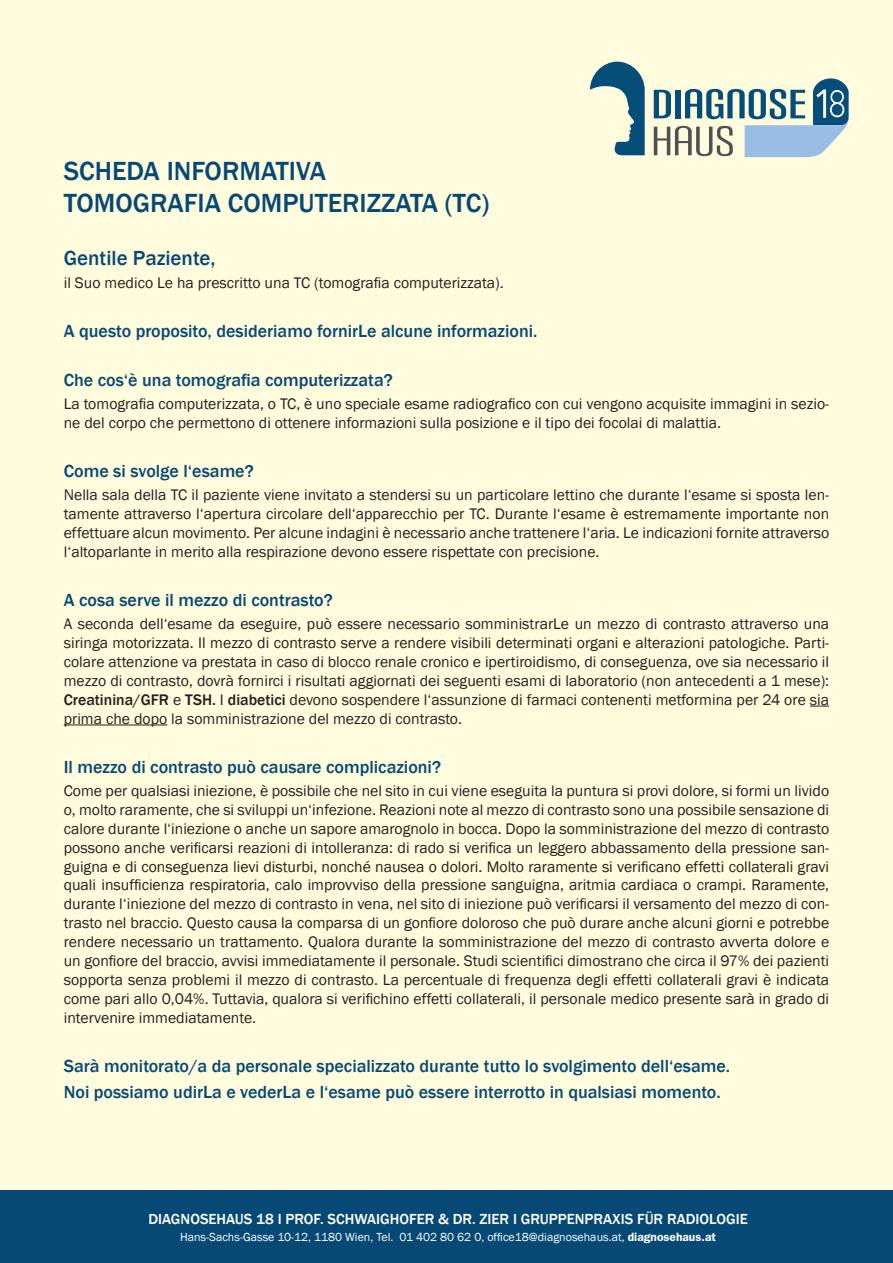
<style>
.page{position:relative;width:893px;height:1263px;background:#fffcdd}
.page>*{position:absolute;margin:0;border:0;box-sizing:border-box;transform-origin:0 0}
.t1{font:500 27px/32.4px "Franklin Gothic";color:#074975}
.t2{font:500 21px "Franklin Gothic";color:#074975}
.t3{font:500 18px/25.8px "Franklin Gothic";color:#074975}
.t4{font:15.75px/18.9px "Franklin Gothic";color:#231f20;text-align:justify}
.t5{font:500 15px "Franklin Gothic";color:#fff}
.t6{font:12px "Franklin Gothic";color:#fff}
.s1{font-weight:500}
.s2{font-family:"ITC Franklin Gothic Std";font-weight:600}
</style>
<div class="page">
<div style="left:0;top:1191px;width:893px;height:72px;background:#074975"></div>
<svg style="left:590px;top:62px;width:55px;height:93px"></svg>
<svg style="left:654px;top:78px;width:195px;height:79px"></svg>
<svg style="left:810px;top:706px;width:19px;height:1px"></svg>
<hr style="left:64px;top:724px;width:103px;height:1px;background:#231f20">
<h1 class="t1" style="left:64px;top:155px;width:427px">SCHEDA INFORMATIVA<br>TOMOGRAFIA COMPUTERIZZATA (TC)</h1>
<h2 class="t2" style="left:64px;top:245px;width:153px">Gentile Paziente,</h2>
<p class="t4" style="left:64px;top:274px;width:442px">il Suo medico Le ha prescritto una TC (tomografia computerizzata).</p>
<p class="t3" style="left:64px;top:318px;width:475px">A questo proposito, desideriamo fornirLe alcune informazioni.</p>
<p class="t3" style="left:64px;top:367px;width:330px">Che cos‘è una tomografia computerizzata?</p>
<p class="t4" style="left:64px;top:395px;width:767px">La tomografia computerizzata, o TC, è uno speciale esame radiografico con cui vengono acquisite immagini in sezio&shy;ne del corpo che permettono di ottenere informazioni sulla posizione e il tipo dei focolai di malattia.</p>
<p class="t3" style="left:64px;top:458px;width:191px">Come si svolge l‘esame?</p>
<p class="t4" style="left:64px;top:486px;width:767px">Nella sala della TC il paziente viene invitato a stendersi su un particolare lettino che durante l‘esame si sposta len&shy;tamente attraverso l‘apertura circolare dell‘apparecchio per TC. Durante l‘esame è estremamente importante non effettuare alcun movimento. Per alcune indagini è necessario anche trattenere l‘aria. Le indicazioni fornite attraverso l‘altoparlante in merito alla respirazione devono essere rispettate con precisione.</p>
<p class="t3" style="left:64px;top:587px;width:270px">A cosa serve il mezzo di contrasto?</p>
<p class="t4" style="left:64px;top:615px;width:767px">A seconda dell‘esame da eseguire, può essere necessario somministrarLe un mezzo di contrasto attraverso una siringa motorizzata. Il mezzo di contrasto serve a rendere visibili determinati organi e alterazioni patologiche. Parti&shy;colare attenzione va prestata in caso di blocco renale cronico e ipertiroidismo, di conseguenza, ove sia necessario il mezzo di contrasto, dovrà fornirci i risultati aggiornati dei seguenti esami di laboratorio (non antecedenti a 1 mese):<br><span class="s1">Creatinina/GFR</span> e <span class="s1">TSH.</span> I <span class="s1">diabetici</span> devono sospendere l‘assunzione di farmaci contenenti metformina per 24 ore sia prima che dopo la somministrazione del mezzo di contrasto.</p>
<p class="t3" style="left:64px;top:754px;width:379px">Il mezzo di contrasto può causare complicazioni?</p>
<p class="t4" style="left:64px;top:782px;width:767px">Come per qualsiasi iniezione, è possibile che nel sito in cui viene eseguita la puntura si provi dolore, si formi un livido o, molto raramente, che si sviluppi un‘infezione. Reazioni note al mezzo di contrasto sono una possibile sensazione di calore durante l‘iniezione o anche un sapore amarognolo in bocca. Dopo la somministrazione del mezzo di contrasto possono anche verificarsi reazioni di intolleranza: di rado si verifica un leggero abbassamento della pressione san&shy;guigna e di conseguenza lievi disturbi, nonché nausea o dolori. Molto raramente si verificano effetti collaterali gravi quali insufficienza respiratoria, calo improvviso della pressione sanguigna, aritmia cardiaca o crampi. Raramente, durante l‘iniezione del mezzo di contrasto in vena, nel sito di iniezione può verificarsi il versamento del mezzo di con&shy;trasto nel braccio. Questo causa la comparsa di un gonfiore doloroso che può durare anche alcuni giorni e potrebbe rendere necessario un trattamento. Qualora durante la somministrazione del mezzo di contrasto avverta dolore e un gonfiore del braccio, avvisi immediatamente il personale. Studi scientifici dimostrano che circa il 97% dei pazienti sopporta senza problemi il mezzo di contrasto. La percentuale di frequenza degli effetti collaterali gravi è indicata come pari allo 0,04%. Tuttavia, qualora si verifichino effetti collaterali, il personale medico presente sarà in grado di intervenire immediatamente.</p>
<p class="t3" style="left:64px;top:1053px;width:668px">Sarà monitorato/a da personale specializzato durante tutto lo svolgimento dell‘esame.<br>Noi possiamo udirLa e vederLa e l‘esame può essere interrotto in qualsiasi momento.</p>
<p class="t5" style="left:148px;top:1210px;width:601px">DIAGNOSEHAUS 18 I PROF. SCHWAIGHOFER &amp; DR. ZIER I GRUPPENPRAXIS FÜR RADIOLOGIE</p>
<p class="t6" style="left:180px;top:1229px;width:537px">Hans-Sachs-Gasse 10-12, 1180 Wien, Tel. 01 402 80 62 0, office18@diagnosehaus.at, <span class="s2">diagnosehaus.at</span></p>
</div>
